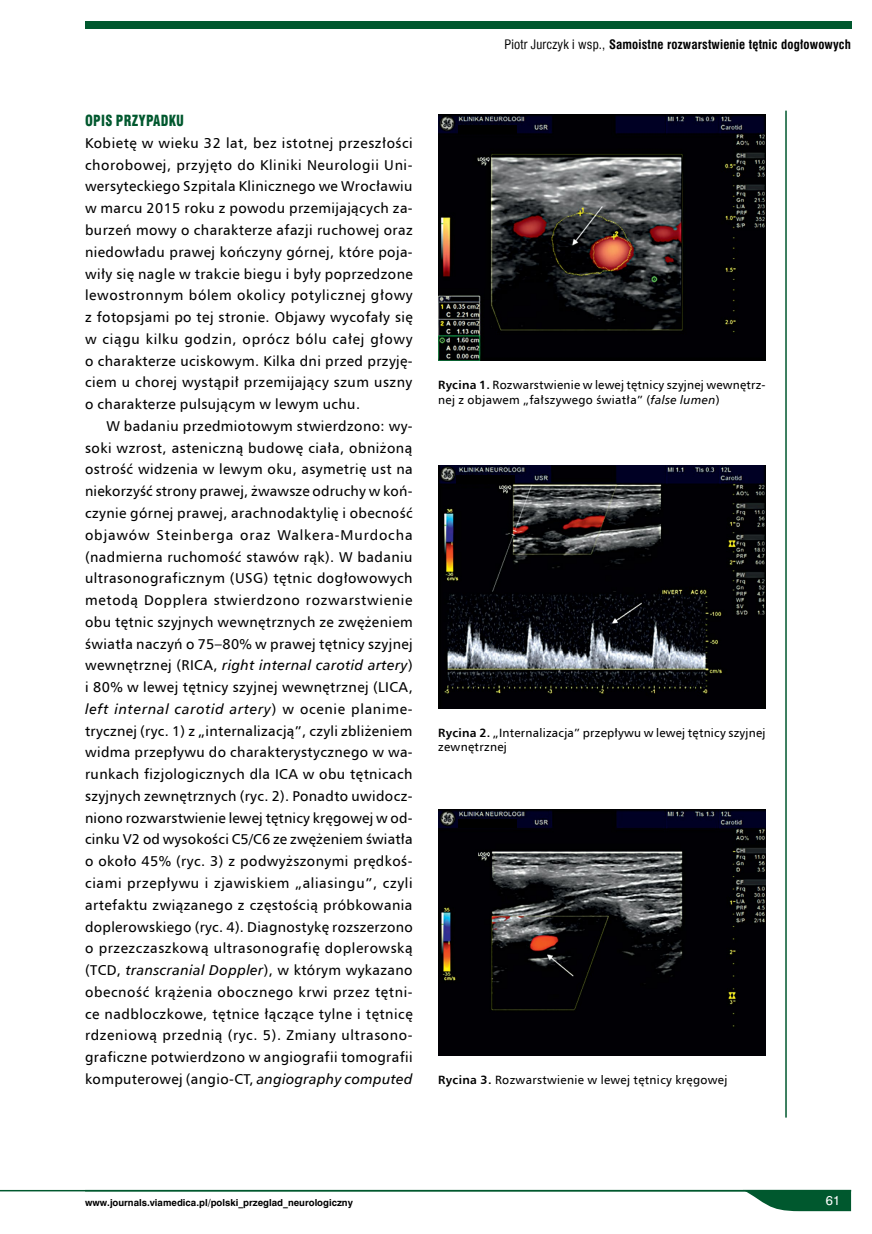
<style>
.page{position:relative;width:872px;height:1234px;background:#fff}
.page>*{position:absolute;margin:0;border:0;box-sizing:border-box;transform-origin:0 0}
.Śródtytuł_1{font:15px "Swis 721 Blk Cn EU";letter-spacing:.025em;color:#00582e;scale:.88 1}
.Tekst_-_nastepne_aka{font:14.25px/21.8px "Humnst 777 EU";letter-spacing:.03em;color:#000;text-align:justify}
.Tekst_-_pierwszy_aka{font:14.25px/21.8px "Humnst 777 EU";letter-spacing:.03em;color:#000;text-align:justify}
.t1{font:700 12.75px "Swis 721 Cn EU";letter-spacing:.015em;color:#000}
.Rycina_podpis{font:12px/14.7px "Humnst 777 EU";letter-spacing:.025em;color:#000}
.t2{font:12px "Swis 721 PL";color:#fff}
.t3{font:700 9px "Swis 721 PL";color:#000}
.s1{font-style:italic}
.s2{font-weight:400}
.s3{font-weight:700}
</style>
<div class="page">
<hr style="left:785px;top:111px;width:1px;height:1006px;background:#00582e">
<svg style="left:743px;top:1191px;width:108px;height:19px"></svg>
<div style="left:85px;top:21px;width:766px;height:8px;background:#00582e"></div>
<img style="left:438px;top:115px;width:327px;height:245px">
<img style="left:438px;top:466px;width:327px;height:242px">
<img style="left:438px;top:809px;width:327px;height:245px">
<div style="left:458px;top:125px;width:58px;height:8px;background:#000"></div>
<div style="left:456px;top:475px;width:59px;height:8px;background:#000"></div>
<div style="left:458px;top:819px;width:59px;height:8px;background:#000"></div>
<hr style="left:0;top:1189px;width:851px;height:2px;background:#00582e">
<p class="Śródtytuł_1" style="left:85px;top:111px;width:114px">OPIS PRZYPADKU</p>
<p class="Tekst_-_pierwszy_aka" style="left:85px;top:132px;width:329px">Kobietę w wieku 32 lat, bez istotnej przeszłości chorobowej, przyjęto do Kliniki Neurologii Uni&shy;wersyteckiego Szpitala Klinicznego we Wrocławiu w marcu 2015 roku z powodu przemijających za&shy;burzeń mowy o charakterze afazji ruchowej oraz niedowładu prawej kończyny górnej, które poja&shy;wiły się nagle w trakcie biegu i były poprzedzone lewostronnym bólem okolicy potylicznej głowy z fotopsjami po tej stronie. Objawy wycofały się w ciągu kilku godzin, oprócz bólu całej głowy o charakterze uciskowym. Kilka dni przed przyję&shy;ciem u chorej wystąpił przemijający szum uszny o charakterze pulsującym w lewym uchu.</p>
<p class="Tekst_-_nastepne_aka" style="left:85px;top:414px;width:329px;text-indent:21px">W badaniu przedmiotowym stwierdzono: wy&shy;soki wzrost, asteniczną budowę ciała, obniżoną ostrość widzenia w lewym oku, asymetrię ust na niekorzyść strony prawej, żwawsze odruchy w koń&shy;czynie górnej prawej, arachnodaktylię i obecność objawów Steinberga oraz Walkera-Murdocha (nadmierna ruchomość stawów rąk). W badaniu ultrasonograficznym (USG) tętnic dogłowowych metodą Dopplera stwierdzono rozwarstwienie obu tętnic szyjnych wewnętrznych ze zwężeniem światła naczyń o 75–80% w prawej tętnicy szyjnej wewnętrznej (RICA, <span class="s1">right internal carotid artery</span>) i 80% w lewej tętnicy szyjnej wewnętrznej (LICA, <span class="s1">left internal carotid artery</span>) w ocenie planime&shy;trycznej (ryc. 1) z „internalizacją”, czyli zbliżeniem widma przepływu do charakterystycznego w wa&shy;runkach fizjologicznych dla ICA w obu tętnicach szyjnych zewnętrznych (ryc. 2). Ponadto uwidocz&shy;niono rozwarstwienie lewej tętnicy kręgowej w od&shy;cinku V2 od wysokości C5/C6 ze zwężeniem światła o około 45% (ryc. 3) z podwyższonymi prędkoś&shy;ciami przepływu i zjawiskiem „aliasingu”, czyli artefaktu związanego z częstością próbkowania doplerowskiego (ryc. 4). Diagnostykę rozszerzono o przezczaszkową ultrasonografię doplerowską (TCD, <span class="s1">transcranial Doppler</span>), w którym wykazano obecność krążenia obocznego krwi przez tętni&shy;ce nadbloczkowe, tętnice łączące tylne i tętnicę rdzeniową przednią (ryc. 5). Zmiany ultrasono&shy;graficzne potwierdzono w angiografii tomografii komputerowej (angio-CT, <span class="s1">angiography computed</span></p>
<p class="t1" style="left:504px;top:36px;width:348px"><span class="s2">Piotr Jurczyk i wsp.,</span> Samoistne rozwarstwienie tętnic dogłowowych</p>
<p class="Rycina_podpis" style="left:438px;top:377px;width:329px"><span class="s3">Rycina 1.</span> Rozwarstwienie w lewej tętnicy szyjnej wewnętrz&shy;nej z objawem „fałszywego światła” (<span class="s1">false lumen</span>)</p>
<p class="Rycina_podpis" style="left:438px;top:724px;width:329px"><span class="s3">Rycina 2.</span> „Internalizacja” przepływu w lewej tętnicy szyjnej zewnętrznej</p>
<p class="Rycina_podpis" style="left:438px;top:1072px;width:291px"><span class="s3">Rycina 3.</span> Rozwarstwienie w lewej tętnicy kręgowej</p>
<p class="t3" style="left:85px;top:1196px;width:269px">www.journals.viamedica.pl/polski_przeglad_neurologiczny</p>
<p class="t2" style="left:825px;top:1192px;width:16px">61</p>
</div>
